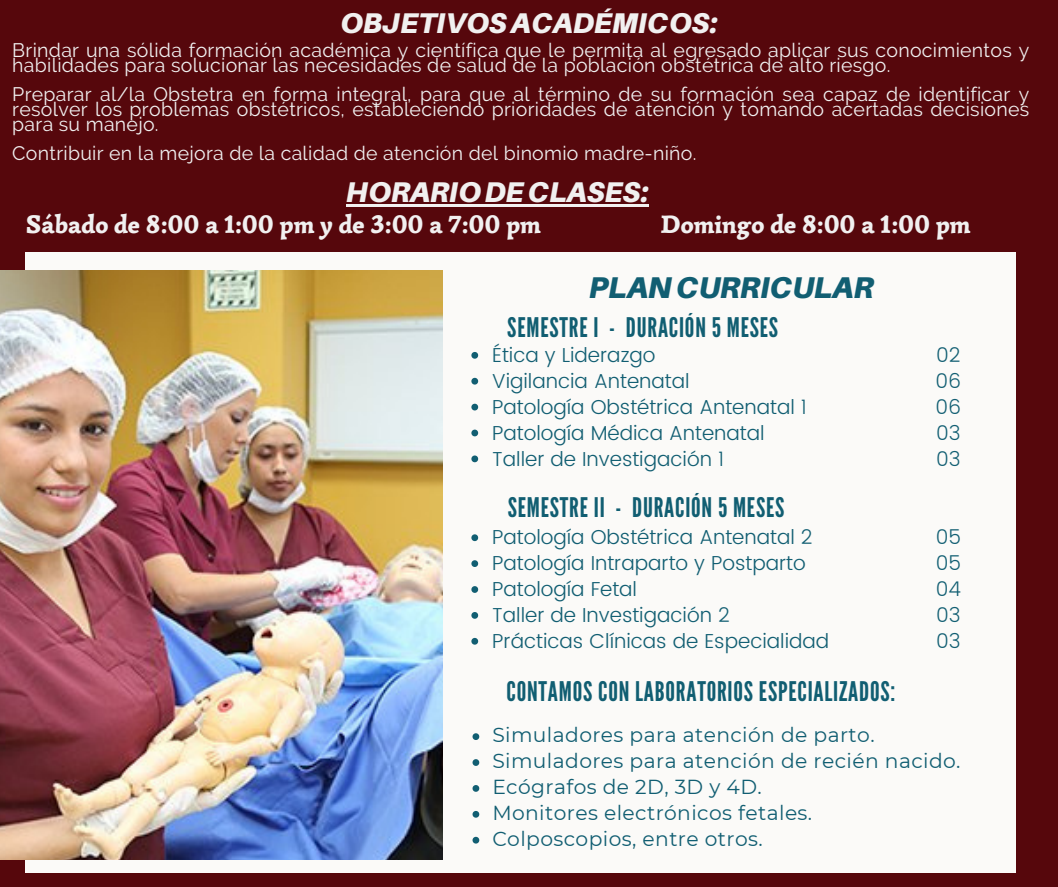
<style>
.page{position:relative;width:1058px;height:887px;background:#fff}
.page>*{position:absolute;margin:0;border:0;box-sizing:border-box;transform-origin:0 0}
.t1{font:italic 900 30px "Aileron";color:#115e72}
.t2{font:italic 900 28.5px "Aileron";color:#f1f0f0}
.t3{font:27px "League Gothic";letter-spacing:.03em;color:#115e72}
.t4{font:900 25.5px "Simonetta";color:#f1f0f0}
.t5{font:300 20.25px "Poppins";color:#115e72}
.t6{font:20.25px "Montserrat";letter-spacing:.02em;color:#115e72}
.t7{font:19.5px/14.7px "Raleway";letter-spacing:.015em;color:#f1f0f0}
</style>
<div class="page">
<div style="left:0;top:0;width:1058px;height:886px;background:#56070c"></div>
<div style="left:26px;top:252px;width:990px;height:620px;background:#fbfaf8"></div>
<img style="left:0;top:270px;width:442px;height:589px">
<svg style="left:471px;top:352px;width:7px;height:7px"></svg>
<svg style="left:471px;top:378px;width:7px;height:6px"></svg>
<svg style="left:471px;top:404px;width:7px;height:6px"></svg>
<svg style="left:471px;top:429px;width:7px;height:7px"></svg>
<svg style="left:471px;top:455px;width:7px;height:7px"></svg>
<svg style="left:471px;top:534px;width:7px;height:7px"></svg>
<svg style="left:471px;top:560px;width:7px;height:7px"></svg>
<svg style="left:471px;top:586px;width:7px;height:7px"></svg>
<svg style="left:471px;top:612px;width:7px;height:6px"></svg>
<svg style="left:471px;top:638px;width:7px;height:6px"></svg>
<svg style="left:472px;top:733px;width:7px;height:7px"></svg>
<svg style="left:472px;top:759px;width:7px;height:6px"></svg>
<svg style="left:472px;top:785px;width:7px;height:6px"></svg>
<svg style="left:472px;top:811px;width:7px;height:6px"></svg>
<svg style="left:472px;top:836px;width:7px;height:7px"></svg>
<hr style="left:346px;top:204px;width:303px;height:2px;background:#f1f0f0">
<p class="t2" style="left:340px;top:5px;width:379px">OBJETIVOSACADÉMICOS:</p>
<p class="t7" style="left:12px;top:43px;width:1018px">Brindar una sólida formación académica y científica que le permita al egresado aplicar sus conocimientos y habilidades para solucionar las necesidades de salud de la población obstétrica de alto riesgo.</p>
<p class="t7" style="left:12px;top:87px;width:1018px;text-align:justify">Preparar al/la Obstetra en forma integral, para que al término de su formación sea capaz de identificar y resolver los problemas obstétricos, estableciendo prioridades de atención y tomando acertadas decisiones para su manejo.</p>
<p class="t7" style="left:12px;top:145px;width:685px">Contribuir en la mejora de la calidad de atención del binomio madre-niño.</p>
<p class="t2" style="left:346px;top:174px;width:304px">HORARIODECLASES:</p>
<p class="t4" style="left:26px;top:208px;width:516px">Sábado de 8:00 a 1:00 pm y de 3:00 a 7:00 pm</p>
<p class="t4" style="left:660px;top:208px;width:311px">Domingo de 8:00 a 1:00 pm</p>
<p class="t1" style="left:589px;top:269px;width:286px">PLANCURRICULAR</p>
<p class="t3" style="left:507px;top:311px;width:272px">SEMESTRE I - DURACIÓN 5 MESES</p>
<p class="t5" style="left:492px;top:343px;width:165px">Ética y Liderazgo</p>
<p class="t5" style="left:492px;top:369px;width:199px">Vigilancia Antenatal</p>
<p class="t5" style="left:492px;top:395px;width:316px">Patología Obstétrica Antenatal 1</p>
<p class="t5" style="left:492px;top:421px;width:274px">Patología Médica Antenatal</p>
<p class="t5" style="left:492px;top:447px;width:233px">Taller de Investigación 1</p>
<p class="t3" style="left:507px;top:491px;width:278px">SEMESTRE II - DURACIÓN 5 MESES</p>
<p class="t5" style="left:492px;top:525px;width:322px">Patología Obstétrica Antenatal 2</p>
<p class="t5" style="left:492px;top:551px;width:315px">Patología Intraparto y Postparto</p>
<p class="t5" style="left:492px;top:577px;width:146px">Patología Fetal</p>
<p class="t5" style="left:492px;top:603px;width:239px">Taller de Investigación 2</p>
<p class="t5" style="left:492px;top:629px;width:338px">Prácticas Clínicas de Especialidad</p>
<p class="t5" style="left:936px;top:343px;width:26px">02</p>
<p class="t5" style="left:935px;top:369px;width:27px">06</p>
<p class="t5" style="left:935px;top:395px;width:27px">06</p>
<p class="t5" style="left:936px;top:421px;width:26px">03</p>
<p class="t5" style="left:936px;top:447px;width:26px">03</p>
<p class="t5" style="left:935px;top:525px;width:27px">05</p>
<p class="t5" style="left:935px;top:551px;width:27px">05</p>
<p class="t5" style="left:935px;top:577px;width:27px">04</p>
<p class="t5" style="left:936px;top:603px;width:26px">03</p>
<p class="t5" style="left:936px;top:629px;width:26px">03</p>
<p class="t3" style="left:506px;top:675px;width:390px">CONTAMOS CON LABORATORIOS ESPECIALIZADOS:</p>
<p class="t6" style="left:492px;top:722px;width:384px">Simuladores para atención de parto.</p>
<p class="t6" style="left:492px;top:748px;width:470px">Simuladores para atención de recién nacido.</p>
<p class="t6" style="left:492px;top:774px;width:271px">Ecógrafos de 2D, 3D y 4D.</p>
<p class="t6" style="left:492px;top:800px;width:321px">Monitores electrónicos fetales.</p>
<p class="t6" style="left:492px;top:826px;width:272px">Colposcopios, entre otros.</p>
</div>
